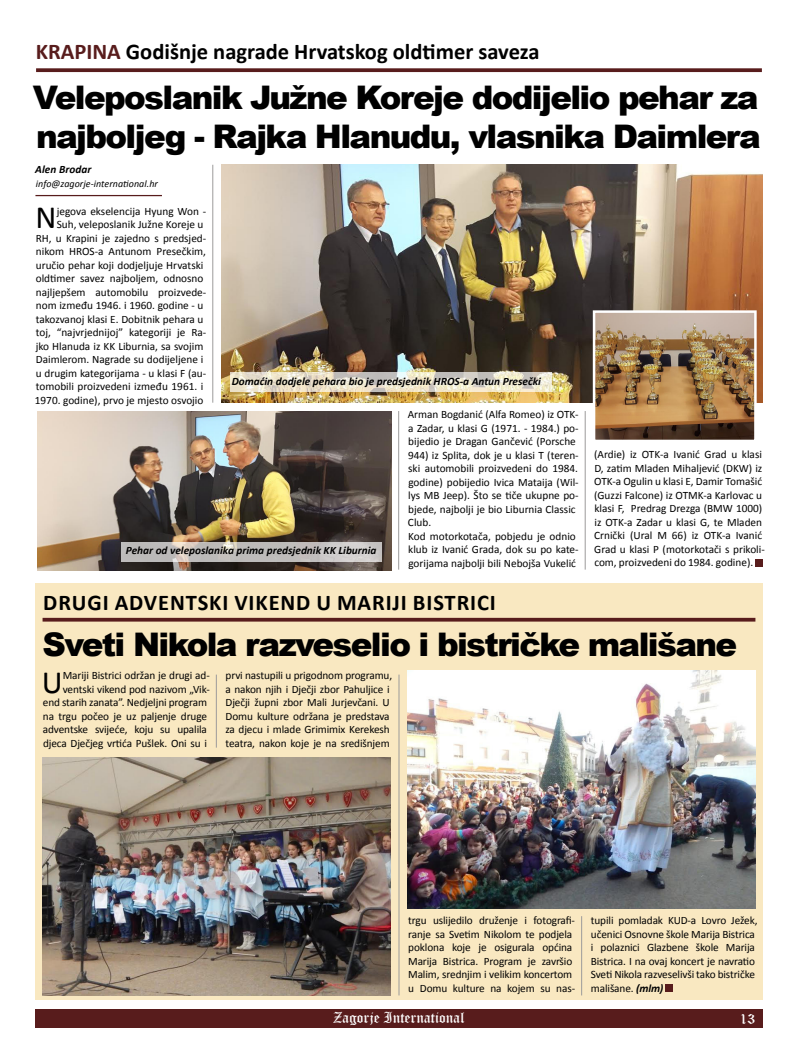
<style>
.page{position:relative;width:798px;height:1063px;background:#fff}
.page>*{position:absolute;margin:0;border:0;box-sizing:border-box;transform-origin:0 0}
.t1{font:900 32.5px/39px "Arial";letter-spacing:-.05em;color:#000}
.t2{font:32.5px "Calibri";color:#000}
.t3{font:700 22.5px "Calibri";color:#000}
.t4{font:15px "Old English Text";color:#fff}
.t5{font:11.25px/13.5px "Calibri";letter-spacing:-.01em;color:#000}
.t6{font:italic 700 11.25px "Calibri";color:#000}
.t7{font:italic 10px "Calibri";letter-spacing:.005em;color:#000}
.s1{color:#581c1c}
.s2{font-weight:700;font-style:italic}
</style>
<div class="page">
<div style="left:35px;top:1009px;width:727px;height:19px;background:#581c1c"></div>
<div style="left:35px;top:583px;width:727px;height:416px;background:#f9e8c1"></div>
<hr style="left:35px;top:195px;width:127px;height:1px;background:#581c1c">
<div style="left:755px;top:559px;width:7px;height:7px;background:#581c1c"></div>
<div style="left:665px;top:985px;width:7px;height:7px;background:#581c1c"></div>
<img style="left:43px;top:758px;width:347px;height:237px">
<img style="left:407px;top:671px;width:348px;height:238px">
<svg style="left:43px;top:618px;width:712px;height:4px;background:#68302c"></svg>
<svg style="left:36px;top:68px;width:725px;height:4px;background:#642d2d"></svg>
<img style="left:37px;top:411px;width:354px;height:159px">
<svg style="left:121px;top:542px;width:260px;height:20px;background:#c5c1bf"></svg>
<hr style="left:212px;top:165px;width:1px;height:238px;background:#9c9b9b">
<hr style="left:398px;top:411px;width:1px;height:159px;background:#9c9b9b">
<hr style="left:584px;top:411px;width:1px;height:159px;background:#9c9b9b">
<hr style="left:216px;top:675px;width:1px;height:73px;background:#9c9b9b">
<hr style="left:398px;top:675px;width:1px;height:320px;background:#9c9b9b">
<hr style="left:581px;top:916px;width:1px;height:79px;background:#9c9b9b">
<img style="left:221px;top:165px;width:541px;height:238px">
<svg style="left:230px;top:373px;width:321px;height:19px;background:#e6dfcd"></svg>
<img style="left:595px;top:313px;width:158px;height:126px">
<div style="left:592px;top:310px;width:164px;height:132px;border:2px solid #fff"></div>
<h2 class="t3" style="left:36px;top:37px;width:505px"><span class="s1">KRAPINA</span> Godišnje nagrade Hrvatskog oldtimer saveza</h2>
<h1 class="t1" style="left:33px;top:76px;width:729px">Veleposlanik Južne Koreje dodijelio pehar za najboljeg - Rajka Hlanudu, vlasnika Daimlera</h1>
<p class="t6" style="left:35px;top:162px;width:58px">Alen Brodar</p>
<p class="t7" style="left:36px;top:177px;width:124px">info@zagorje-international.hr</p>
<h1 class="t2" style="left:35px;top:197px;width:23px">N</h1>
<p class="t5" style="left:35px;top:204px;width:173px;text-align:right">jegova ekselencija Hyung Won - Suh, veleposlanik Južne Koreje u<br>RH, u Krapini je zajedno s predsjed&shy;nikom HROS-a Antunom Presečkim, uručio pehar koji dodjeljuje Hrvatski oldtimer savez najboljem, odnosno najljepšem automobilu proizvede&shy;nom između 1946. i 1960. godine - u takozvanoj klasi E. Dobitnik pehara u toj, “najvrjednijoj” kategoriji je Ra&shy;jko Hlanuda iz KK Liburnia, sa svojim Daimlerom. Nagrade su dodijeljene i u drugim kategorijama - u klasi F (au&shy;tomobili proizvedeni između 1961. i 1970. godine), prvo je mjesto osvojio</p>
<p class="t6" style="left:232px;top:374px;width:310px">Domaćin dodjele pehara bio je predsjednik HROS-a Antun Presečki</p>
<p class="t6" style="left:126px;top:544px;width:252px">Pehar od veleposlanika prima predsjednik KK Liburnia</p>
<p class="t5" style="left:407px;top:408px;width:172px">Arman Bogdanić (Alfa Romeo) iz OTK&shy;a Zadar, u klasi G (1971. - 1984.) po&shy;bijedio je Dragan Gančević (Porsche 944) iz Splita, dok je u klasi T (teren&shy;ski automobili proizvedeni do 1984. godine) pobijedio Ivica Mataija (Wil&shy;lys MB Jeep). Što se tiče ukupne po&shy;bjede, najbolji je bio Liburnia Classic Club.<br>Kod motorkotača, pobjedu je odnio klub iz Ivanić Grada, dok su po kate&shy;gorijama najbolji bili Nebojša Vukelić</p>
<p class="t5" style="left:594px;top:448px;width:172px">(Ardie) iz OTK-a Ivanić Grad u klasi D, zatim Mladen Mihaljević (DKW) iz OTK-a Ogulin u klasi E, Damir Tomašić (Guzzi Falcone) iz OTMK-a Karlovac u klasi F, Predrag Drezga (BMW 1000) iz OTK-a Zadar u klasi G, te Mladen Crnički (Ural M 66) iz OTK-a Ivanić Grad u klasi P (motorkotači s prikoli&shy;com, proizvedeni do 1984. godine).</p>
<h2 class="t3" style="left:43px;top:588px;width:28px">Drugi</h2>
<h2 class="t3" style="left:115px;top:588px;width:14px">adventski</h2>
<h2 class="t3" style="left:234px;top:588px;width:14px">vikend</h2>
<h2 class="t3" style="left:316px;top:588px;width:52px">u Mariji</h2>
<h2 class="t3" style="left:413px;top:588px;width:24px">Bistrici</h2>
<h1 class="t1" style="left:42px;top:624px;width:696px">Sveti Nikola razveselio i bistričke mališane</h1>
<h1 class="t2" style="left:42px;top:662px;width:22px">U</h1>
<p class="t5" style="left:43px;top:669px;width:168px;text-align:right">Mariji Bistrici održan je drugi ad&shy;ventski vikend pod nazivom „Vik&shy;end starih zanata”. Nedjeljni program na trgu počeo je uz paljenje druge adventske svijeće, koju su upalila djeca Dječjeg vrtića Pušlek. Oni su i</p>
<p class="t5" style="left:225px;top:669px;width:168px">prvi nastupili u prigodnom programu, a nakon njih i Dječji zbor Pahuljice i Dječji župni zbor Mali Jurjevčani. U Domu kulture održana je predstava za djecu i mlade Grimimix Kerekesh teatra, nakon koje je na središnjem</p>
<p class="t5" style="left:408px;top:914px;width:168px">trgu uslijedilo druženje i fotografi&shy;ranje sa Svetim Nikolom te podjela poklona koje je osigurala općina Marija Bistrica. Program je završio Malim, srednjim i velikim koncertom u Domu kulture na kojem su nas-</p>
<p class="t5" style="left:590px;top:914px;width:168px">tupili pomladak KUD-a Lovro Ježek, učenici Osnovne škole Marija Bistrica i polaznici Glazbene škole Marija Bistrica. I na ovaj koncert je navratio Sveti Nikola razveselivši tako bistričke mališane. <span class="s2">(mlm)</span></p>
<h3 class="t4" style="left:333px;top:1008px;width:133px">Zagorje International</h3>
<h3 class="t4" style="left:739px;top:1009px;width:17px">13</h3>
</div>
